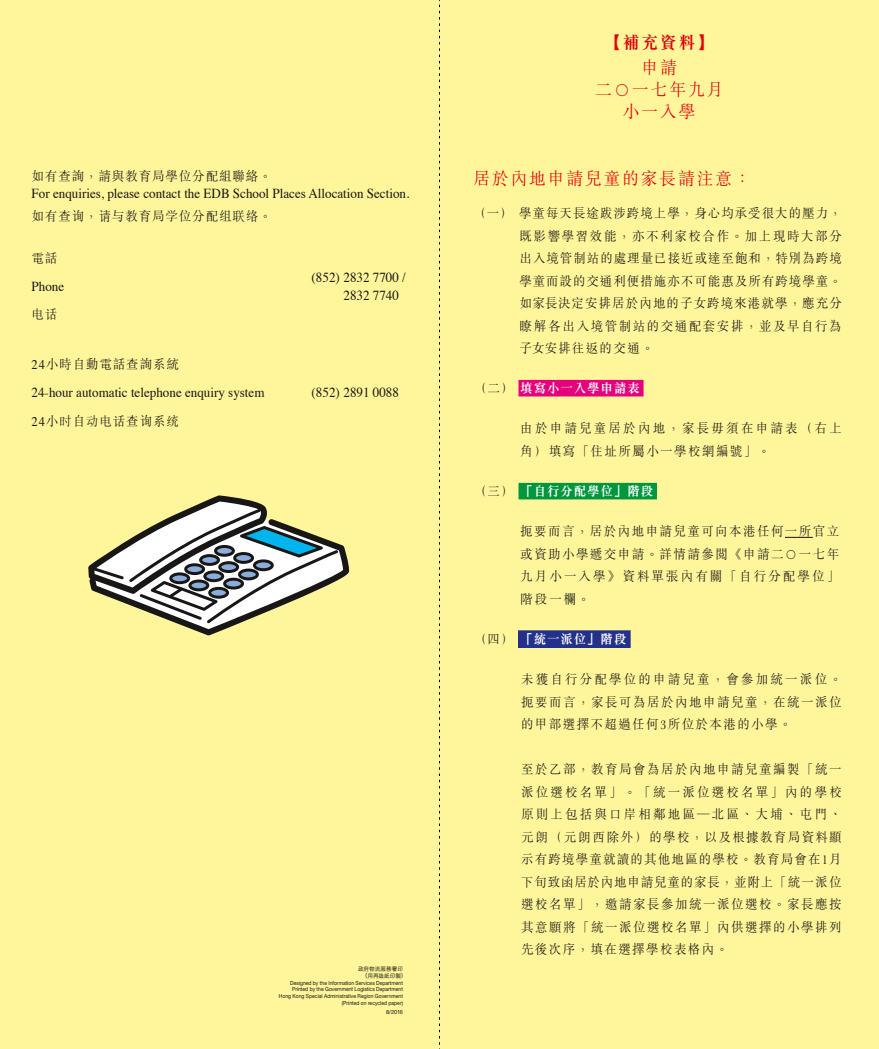
<style>
.page{position:relative;width:879px;height:1049px;background:#fff59a}
.page>*{position:absolute;margin:0;border:0;box-sizing:border-box;transform-origin:0 0}
.t1{font:300 17.5px/21.9px "M Sung HK";letter-spacing:.12em;color:#e3000b;text-align:center;scale:.95 1}
.t2{font:700 17.5px "M Sung HK";color:#e3000b;scale:.95 1}
.t3{font:13.75px/17.5px "Times";color:#181716;scale:.95 1}
.t4{font:300 13.12px/22.5px "M Sung HK";letter-spacing:.12em;color:#181716;text-align:justify;scale:.95 1}
.t5{font:300 13.12px/22.5px "M Sung HK";letter-spacing:.18em;color:#181716;scale:.95 1}
.t6{font:700 13.12px "M Sung HK";letter-spacing:.075em;color:#fff;scale:.95 1}
.t7{font:300 13.12px "M Sung HKS";letter-spacing:.075em;color:#181716;scale:.95 1}
.t8{font:300 13.12px "M Sung HK";letter-spacing:.075em;color:#181716;scale:.95 1}
.t9{font:5.62px/6.8px "Helvetica Neue LT Std";color:#181716;text-align:right;scale:.9 1}
.t10{font:500 5.62px/6.8px "M Hei HK";color:#181716;text-align:right}
.t11{font:5.62px "Helvetica Neue LT Std";color:#181716}
.s1{font-family:"Times";font-weight:400}
.s2{font-weight:300;color:#181716}
</style>
<div class="page">
<svg style="left:88px;top:495px;width:261px;height:140px"></svg>
<div style="left:518px;top:380px;width:125px;height:16px;background:#e5007c"></div>
<div style="left:518px;top:483px;width:139px;height:16px;background:#00963e"></div>
<div style="left:518px;top:631px;width:112px;height:16px;background:#24318a"></div>
<div style="left:518px;top:630px;width:112px;height:18px;border:1px solid #24318a"></div>
<svg style="left:785px;top:537px;width:28px;height:1px"></svg>
<svg style="left:439px;top:0;width:1px;height:1049px"></svg>
<p class="t8" style="left:32px;top:167px;width:254px">如有查詢，請與教育局學位分配組聯絡。</p>
<p class="t3" style="left:32px;top:184px;width:399px">For enquiries, please contact the EDB School Places Allocation Section.</p>
<p class="t7" style="left:32px;top:207px;width:254px">如有查詢，請與教育局學位分配組聯絡。</p>
<p class="t4" style="left:32px;top:246px;width:29px">電話</p>
<p class="t3" style="left:343px;top:268px;width:67px;text-indent:-32px">(852) 2832 7700 /<br>2832 7740</p>
<p class="t3" style="left:32px;top:276px;width:36px">Phone</p>
<p class="t7" style="left:32px;top:305px;width:29px">電話</p>
<p class="t8" style="left:32px;top:355px;width:157px"><span class="s1">24</span>小時自動電話查詢系統</p>
<p class="t3" style="left:32px;top:383px;width:247px">24-hour automatic telephone enquiry system</p>
<p class="t3" style="left:311px;top:383px;width:94px">(852) 2891 0088</p>
<p class="t7" style="left:32px;top:412px;width:157px"><span class="s1">24</span>小時自動電話查詢系統</p>
<p class="t10" style="left:358px;top:965px;width:46px">政府物流服務署印(用再造紙印製)</p>
<p class="t9" style="left:279px;top:979px;width:139px">Designed by the Information Services Department Printed by the Government Logistics Department Hong Kong Special Administrative Region Government (Printed on recycled paper)</p>
<p class="t11" style="left:386px;top:1008px;width:18px">8/2016</p>
<h1 class="t2" style="left:604px;top:33px;width:117px">【補充資料】</h1>
<h1 class="t1" style="left:595px;top:56px;width:137px">申請<br>二○一七年九月小一入學</h1>
<h1 class="t1" style="left:473px;top:166px;width:293px">居於內地申請兒童的家長請注意：</h1>
<p class="t4" style="left:519px;top:201px;width:341px;text-indent:-46px">（一） 學童每天長途跋涉跨境上學，身心均承受很大的壓力，既影響學習效能，亦不利家校合作。加上現時大部分出入境管制站的處理量已接近或達至飽和，特別為跨境學童而設的交通利便措施亦不可能惠及所有跨境學童。如家長決定安排居於內地的子女跨境來港就學，應充分瞭解各出入境管制站的交通配套安排，並及早自行為子女安排往返的交通。</p>
<p class="t6" style="left:474px;top:381px;width:176px"><span class="s2">（二）</span>填寫小一入學申請表</p>
<p class="t5" style="left:520px;top:416px;width:340px">由於申請兒童居於內地，家長毋須在申請表（右上角）填寫「住址所屬小一學校網編號」。</p>
<p class="t6" style="left:474px;top:484px;width:190px"><span class="s2">（三）</span>「自行分配學位」階段</p>
<p class="t4" style="left:520px;top:519px;width:337px">扼要而言，居於內地申請兒童可向本港任何一所官立或資助小學遞交申請。詳情請參閱《申請二○一七年九月小一入學》資料單張內有關「自行分配學位」階段一欄。</p>
<p class="t6" style="left:474px;top:632px;width:162px"><span class="s2">（四）</span>「統一派位」階段</p>
<p class="t4" style="left:521px;top:667px;width:339px">未獲自行分配學位的申請兒童，會參加統一派位。扼要而言，家長可為居於內地申請兒童，在統一派位的甲部選擇不超過任何3所位於本港的小學。</p>
<p class="t4" style="left:521px;top:757px;width:339px">至於乙部，教育局會為居於內地申請兒童編製「統一派位選校名單」。「統一派位選校名單」內的學校原則上包括與口岸相鄰地區—北區、大埔、屯門、元朗（元朗西除外）的學校，以及根據教育局資料顯示有跨境學童就讀的其他地區的學校。教育局會在1月下旬致函居於內地申請兒童的家長，並附上「統一派位選校名單」，邀請家長參加統一派位選校。家長應按其意願將「統一派位選校名單」內供選擇的小學排列先後次序，填在選擇學校表格內。</p>
</div>
